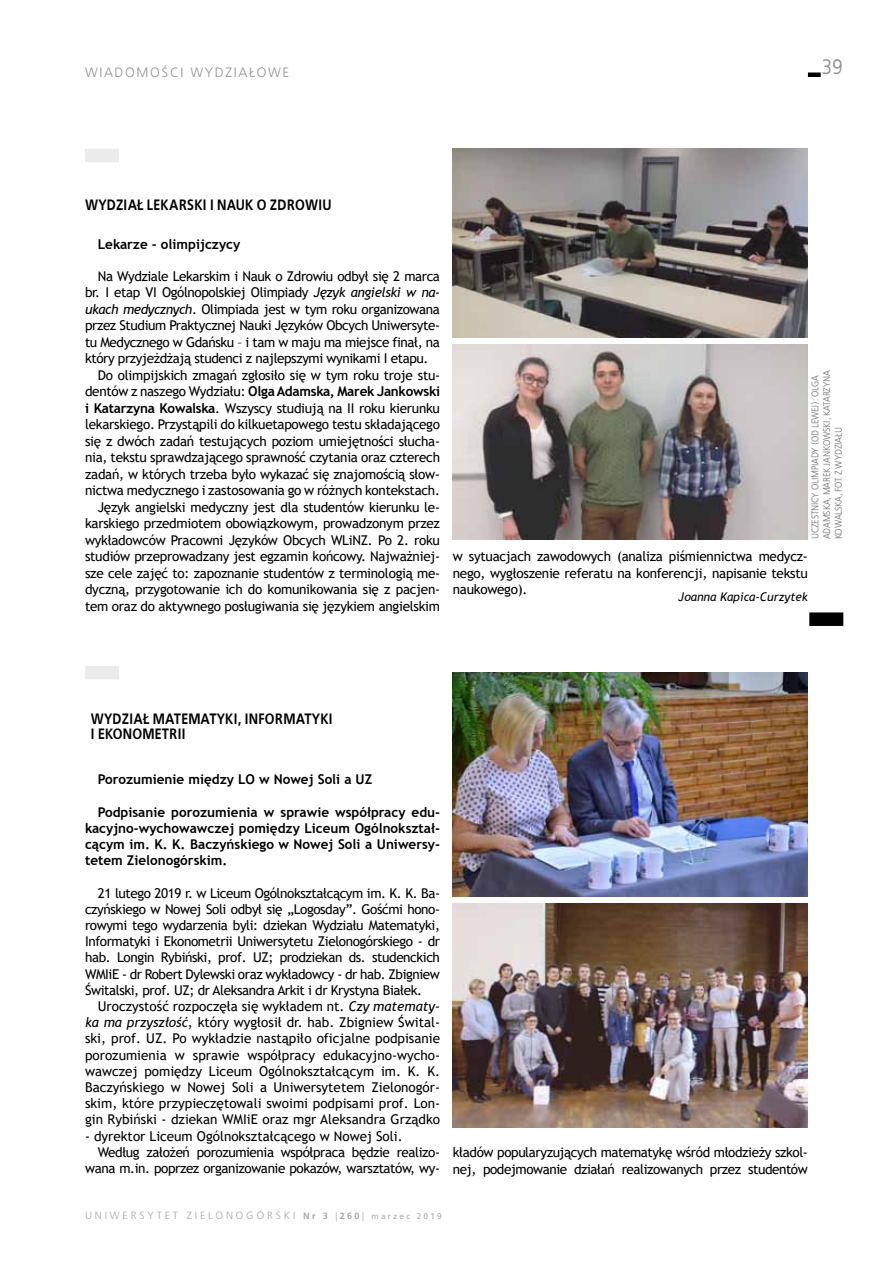
<style>
.page{position:relative;width:893px;height:1263px;background:#fff}
.page>*{position:absolute;margin:0;border:0;box-sizing:border-box;transform-origin:0 0}
.t1{font:21px "EFN Bureau OT";color:#929292}
.t2{font:700 15px/15px "EFN Bureau OT";letter-spacing:.01em;color:#000}
.t3{font:13.5px/16.2px "Trebuchet MS";letter-spacing:-.02em;color:#000;text-align:justify}
.t4{font:700 13.5px/16.2px "Trebuchet MS";color:#000;text-align:justify}
.t5{font:700 13.5px "Trebuchet MS";letter-spacing:-.02em;color:#000}
.t6{font:13.5px "Trebuchet MS";color:#000}
.t7{font:300 13.5px "Frutiger LT Pro";letter-spacing:.12em;color:#929292}
.t8{font:italic 12px "Trebuchet MS";color:#000}
.t9{font:300 10.5px "Frutiger LT Pro";letter-spacing:.27em;color:#a8a8a7}
.t10{font:9.75px/11.7px "EFN Bureau OT";color:#7f7e7e}
.s1{font-style:italic}
.s2{font-weight:400}
.s3{font-weight:700}
.s4{font-weight:700;font-size:9px}
.s5{font-size:9px}
.s6{font-weight:400;font-size:8.25px}
</style>
<div class="page">
<div style="left:808px;top:72px;width:13px;height:5px;background:#000"></div>
<div style="left:85px;top:149px;width:34px;height:13px;background:#ebebeb"></div>
<img style="left:453px;top:344px;width:355px;height:195px">
<div style="left:809px;top:612px;width:34px;height:14px;background:#000"></div>
<img style="left:453px;top:149px;width:355px;height:189px">
<div style="left:85px;top:666px;width:34px;height:13px;background:#ebebeb"></div>
<img style="left:453px;top:903px;width:355px;height:225px">
<img style="left:453px;top:673px;width:355px;height:224px">
<p class="t7" style="left:85px;top:65px;width:105px">WIADOMOŚCIWY</p>
<p class="t7" style="left:215px;top:65px;width:54px">DZIAŁOWE</p>
<h1 class="t1" style="left:822px;top:55px;width:22px">39</h1>
<p class="t2" style="left:85px;top:197px;width:248px">WYDZIAŁ LEKARSKI I NAUK O ZDROWIU</p>
<p class="t4" style="left:98px;top:236px;width:144px">Lekarze - olimpijczycy</p>
<p class="t3" style="left:98px;top:268px;width:344px">Na Wydziale Lekarskim i Nauk o Zdrowiu odbył się 2 marca</p>
<p class="t3" style="left:85px;top:284px;width:357px">br. I etap VI Ogólnopolskiej Olimpiady <span class="s1">Język angielski w na-</span></p>
<p class="t3" style="left:85px;top:301px;width:356px"><span class="s1">ukach medycznych</span>. Olimpiada jest w tym roku organizowana</p>
<p class="t3" style="left:85px;top:317px;width:356px">przez Studium Praktycznej Nauki Języków Obcych Uniwersyte-</p>
<p class="t3" style="left:85px;top:334px;width:356px">tu Medycznego w Gdańsku – i tam w maju ma miejsce finał, na</p>
<p class="t3" style="left:85px;top:350px;width:345px">który przyjeżdżają studenci z najlepszymi wynikami I etapu.</p>
<p class="t3" style="left:98px;top:367px;width:344px">Do olimpijskich zmagań zgłosiło się w tym roku troje stu-</p>
<p class="t5" style="left:85px;top:383px;width:357px"><span class="s2">dentów z naszego Wydziału:</span> Olga Adamska, Marek Jankowski</p>
<p class="t3" style="left:85px;top:400px;width:356px"><span class="s3">i Katarzyna Kowalska</span>. Wszyscy studiują na II roku kierunku</p>
<p class="t3" style="left:85px;top:416px;width:356px">lekarskiego. Przystąpili do kilkuetapowego testu składającego</p>
<p class="t3" style="left:85px;top:433px;width:356px">się z dwóch zadań testujących poziom umiejętności słucha-</p>
<p class="t3" style="left:85px;top:449px;width:356px">nia, tekstu sprawdzającego sprawność czytania oraz czterech</p>
<p class="t3" style="left:85px;top:466px;width:356px">zadań, w których trzeba było wykazać się znajomością słow-</p>
<p class="t3" style="left:85px;top:482px;width:356px">nictwa medycznego i zastosowania go w różnych kontekstach.</p>
<p class="t3" style="left:98px;top:499px;width:344px">Język angielski medyczny jest dla studentów kierunku le-</p>
<p class="t3" style="left:85px;top:515px;width:356px">karskiego przedmiotem obowiązkowym, prowadzonym przez</p>
<p class="t3" style="left:85px;top:532px;width:356px">wykładowców Pracowni Języków Obcych WLiNZ. Po 2. roku</p>
<p class="t3" style="left:85px;top:548px;width:356px">studiów przeprowadzany jest egzamin końcowy. Najważniej-</p>
<p class="t3" style="left:85px;top:565px;width:357px">sze cele zajęć to: zapoznanie studentów z terminologią me-</p>
<p class="t3" style="left:85px;top:581px;width:356px">dyczną, przygotowanie ich do komunikowania się z pacjen-</p>
<p class="t3" style="left:85px;top:598px;width:356px">tem oraz do aktywnego posługiwania się językiem angielskim</p>
<p class="t10" style="left:810px;top:539px;width:171px;rotate:-90deg">Uczestnicy Olimpiady (od lewej): Olga<br>Adamska, Marek Jankowski, Katarzyna<br>Kowalska, fot. z wydziału</p>
<p class="t3" style="left:453px;top:548px;width:356px">w sytuacjach zawodowych (analiza piśmiennictwa medycz&shy;nego, wygłoszenie referatu na konferencji, napisanie tekstu naukowego).</p>
<p class="t8" style="left:679px;top:589px;width:131px">Joanna Kapica-Curzytek</p>
<p class="t2" style="left:91px;top:711px;width:243px">WYDZIAŁ MATEMATYKI, INFORMATYKI<br>I EKONOMETRII</p>
<p class="t4" style="left:98px;top:771px;width:276px">Porozumienie między LO w Nowej Soli a UZ</p>
<p class="t4" style="left:85px;top:804px;width:357px;text-indent:13px">Podpisanie porozumienia w sprawie współpracy edu&shy;kacyjno-wychowawczej pomiędzy Liceum Ogólnokształ&shy;cącym im. K. K. Baczyńskiego w Nowej Soli a Uniwersy&shy;tetem Zielonogórskim.</p>
<p class="t3" style="left:85px;top:884px;width:357px;text-indent:13px">21 lutego 2019 r. w Liceum Ogólnokształcącym im. K. K. Ba&shy;czyńskiego w Nowej Soli odbył się „Logosday”. Gośćmi hono&shy;rowymi tego wydarzenia byli: dziekan Wydziału Matematyki, Informatyki i Ekonometrii Uniwersytetu Zielonogórskiego - dr hab. Longin Rybiński, prof. UZ; prodziekan ds. studenckich WMIiE - dr Robert Dylewski oraz wykładowcy - dr hab. Zbigniew Świtalski, prof. UZ; dr Aleksandra Arkit i dr Krystyna Białek.</p>
<p class="t3" style="left:85px;top:998px;width:357px;text-indent:13px">Uroczystość rozpoczęła się wykładem nt. <span class="s1">Czy matematy&shy;ka ma przyszłość</span>, który wygłosił dr. hab. Zbigniew Śwital&shy;ski, prof. UZ. Po wykładzie nastąpiło oficjalne podpisanie porozumienia w sprawie współpracy edukacyjno-wycho&shy;wawczej pomiędzy Liceum Ogólnokształcącym im. K. K.<br>Baczyńskiego w Nowej Soli a Uniwersytetem Zielonogór&shy;skim, które przypieczętowali swoimi podpisami prof. Lon&shy;gin Rybiński - dziekan WMIiE oraz mgr Aleksandra Grządko</p>
<p class="t6" style="left:85px;top:1127px;width:319px">- dyrektor Liceum Ogólnokształcącego w Nowej Soli.</p>
<p class="t3" style="left:98px;top:1144px;width:344px">Według założeń porozumienia współpraca będzie realizo-</p>
<p class="t3" style="left:85px;top:1160px;width:356px">wana m.in. poprzez organizowanie pokazów, warsztatów, wy-</p>
<p class="t3" style="left:453px;top:1144px;width:356px">kładów popularyzujących matematykę wśród młodzieży szkol&shy;nej, podejmowanie działań realizowanych przez studentów</p>
<p class="t9" style="left:85px;top:1209px;width:358px">UNIWERSYTET ZIELONOGÓRSKI <span class="s4">Nr 3</span> <span class="s5">|</span><span class="s4">260</span><span class="s5">|</span> <span class="s6">marzec 2019</span></p>
</div>
